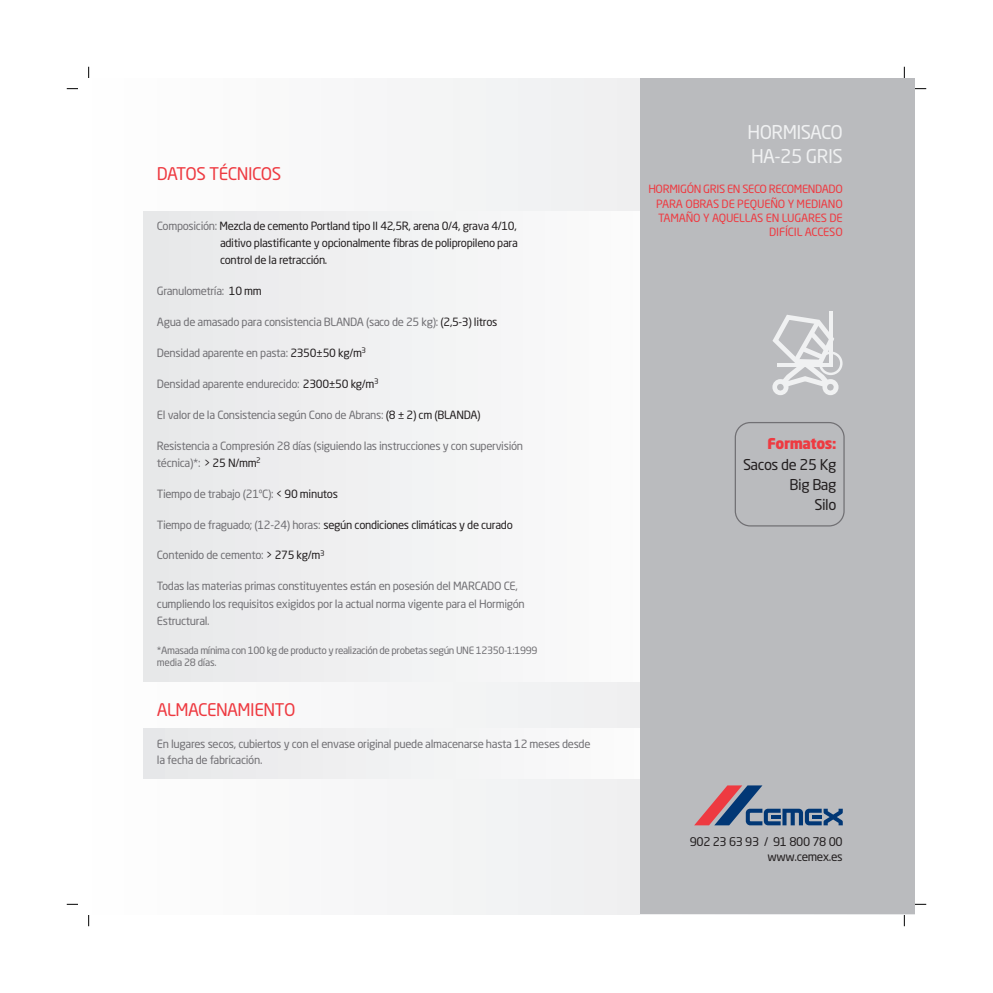
<style>
.page{position:relative;width:993px;height:993px;background:#fff}
.page>*{position:absolute;margin:0;border:0;box-sizing:border-box;transform-origin:0 0}
.t1{font:18.75px/24.6px "Neo Sans Std";letter-spacing:-.03em;color:#f0f1f2}
.t2{font:17.25px "Neo Sans Std";letter-spacing:-.03em;color:#ee3a41}
.t3{font:14.75px/20.4px "Neo Sans Std";letter-spacing:-.03em;color:#231f20;text-align:right}
.t4{font:900 14.75px "Neo Sans Std";letter-spacing:-.03em;color:#ee3a41}
.t5{font:11.88px/15px "Neo Sans Std";letter-spacing:-.03em;color:#231f20;text-align:right}
.t6{font:11.25px/17.2px "Neo Sans Std";letter-spacing:-.03em;color:#717074}
.t7{font:11.25px/17.2px "Neo Sans Std";letter-spacing:-.03em;color:#231f20;text-align:justify}
.t8{font:11.25px/14.4px "Neo Sans Std";letter-spacing:-.015em;color:#ee3a41;text-align:right}
.t9{font:10px/12px "Neo Sans Std";letter-spacing:-.04em;color:#717074}
.s1{color:#717074}
.s2{color:#231f20}
</style>
<div class="page">
<div style="left:78px;top:78px;width:836px;height:836px;background:#f8f8f9"></div>
<div style="left:144px;top:727px;width:21px;height:51px;background:#e6e7e9"></div>
<div style="left:165px;top:727px;width:521px;height:51px;background:#f1f2f3"></div>
<div style="left:144px;top:211px;width:564px;height:470px;background:#f1f2f3"></div>
<div style="left:640px;top:78px;width:274px;height:835px;background:#babbbe"></div>
<svg style="left:694px;top:785px;width:148px;height:40px"></svg>
<hr style="left:829px;top:311px;width:4px;height:56px;background:#f0f1f2">
<svg style="left:772px;top:315px;width:71px;height:80px"></svg>
<div style="left:772px;top:379px;width:16px;height:16px;border:5px solid #f0f1f2;border-radius:50%"></div>
<div style="left:776px;top:384px;width:7px;height:6px;background:#babbbe;border-radius:50%"></div>
<div style="left:822px;top:379px;width:16px;height:16px;border:5px solid #f0f1f2;border-radius:50%"></div>
<div style="left:826px;top:384px;width:7px;height:6px;background:#babbbe;border-radius:50%"></div>
<div style="left:818px;top:351px;width:24px;height:24px;border:2px solid #f0f1f2;border-radius:50%"></div>
<div style="left:734px;top:422px;width:110px;height:104px;border:1px solid #717074;border-radius:15px"></div>
<h2 class="t2" style="left:157px;top:167px;width:126px">DATOS TÉCNICOS</h2>
<p class="t7" style="left:220px;top:218px;width:299px;text-indent:-63px"><span class="s1">Composición:</span> Mezcla de cemento Portland tipo II 42,5R, arena 0/4, grava 4/10, aditivo plastificante y opcionalmente fibras de polipropileno para control de la retracción.</p>
<p class="t6" style="left:157px;top:283px;width:106px">Granulometría: <span class="s2">10 mm</span></p>
<p class="t6" style="left:157px;top:314px;width:342px">Agua de amasado para consistencia BLANDA (saco de 25 kg): <span class="s2">(2,5-3) litros</span></p>
<p class="t6" style="left:157px;top:345px;width:211px">Densidad aparente en pasta: <span class="s2">2350±50 kg/m</span><sup>3</sup></p>
<p class="t6" style="left:157px;top:376px;width:223px">Densidad aparente endurecido: <span class="s2">2300±50 kg/m</span><sup>3</sup></p>
<p class="t6" style="left:157px;top:407px;width:325px">El valor de la Consistencia según Cono de Abrans: <span class="s2">(8 ± 2) cm (BLANDA)</span></p>
<p class="t6" style="left:157px;top:437px;width:367px">Resistencia a Compresión 28 días (siguiendo las instrucciones y con supervisión técnica)*: <span class="s2">&gt; 25 N/mm</span><sup>2</sup></p>
<p class="t6" style="left:157px;top:486px;width:182px">Tiempo de trabajo (21ºC): <span class="s2">&lt; 90 minutos</span></p>
<p class="t7" style="left:157px;top:516px;width:357px"><span class="s1">Tiempo de fraguado; (12-24) horas:</span> según condiciones climáticas y de curado</p>
<p class="t6" style="left:157px;top:547px;width:169px">Contenido de cemento: <span class="s2">&gt; 275 kg/m</span><sup>3</sup></p>
<p class="t6" style="left:157px;top:578px;width:369px">Todas las materias primas constituyentes están en posesión del MARCADO CE, cumpliendo los requisitos exigidos por la actual norma vigente para el Hormigón<br>Estructural.</p>
<p class="t9" style="left:157px;top:645px;width:382px">*Amasada mínima con 100 kg de producto y realización de probetas según UNE 12350-1:1999 media 28 días.</p>
<h2 class="t2" style="left:157px;top:702px;width:140px">ALMACENAMIENTO</h2>
<p class="t6" style="left:157px;top:736px;width:435px;line-height:16.6px">En lugares secos, cubiertos y con el envase original puede almacenarse hasta 12 meses desde la fecha de fabricación.</p>
<h1 class="t1" style="left:747px;top:121px;width:97px">HORMISACO<br>HA-25 GRIS</h1>
<p class="t8" style="left:648px;top:183px;width:196px">HORMIGÓN GRIS EN SECO RECOMENDADO<br>PARA OBRAS DE PEQUEÑO Y MEDIANO<br>TAMAÑO Y AQUELLAS EN LUGARES DE<br>DIFÍCIL ACCESO</p>
<h3 class="t4" style="left:767px;top:437px;width:70px">Formatos:</h3>
<h3 class="t3" style="left:742px;top:455px;width:95px">Sacos de 25 Kg<br>Big Bag<br>Silo</h3>
<p class="t5" style="left:689px;top:834px;width:154px">902 23 63 93 / 91 800 78 00 www.cemex.es</p>
</div>
